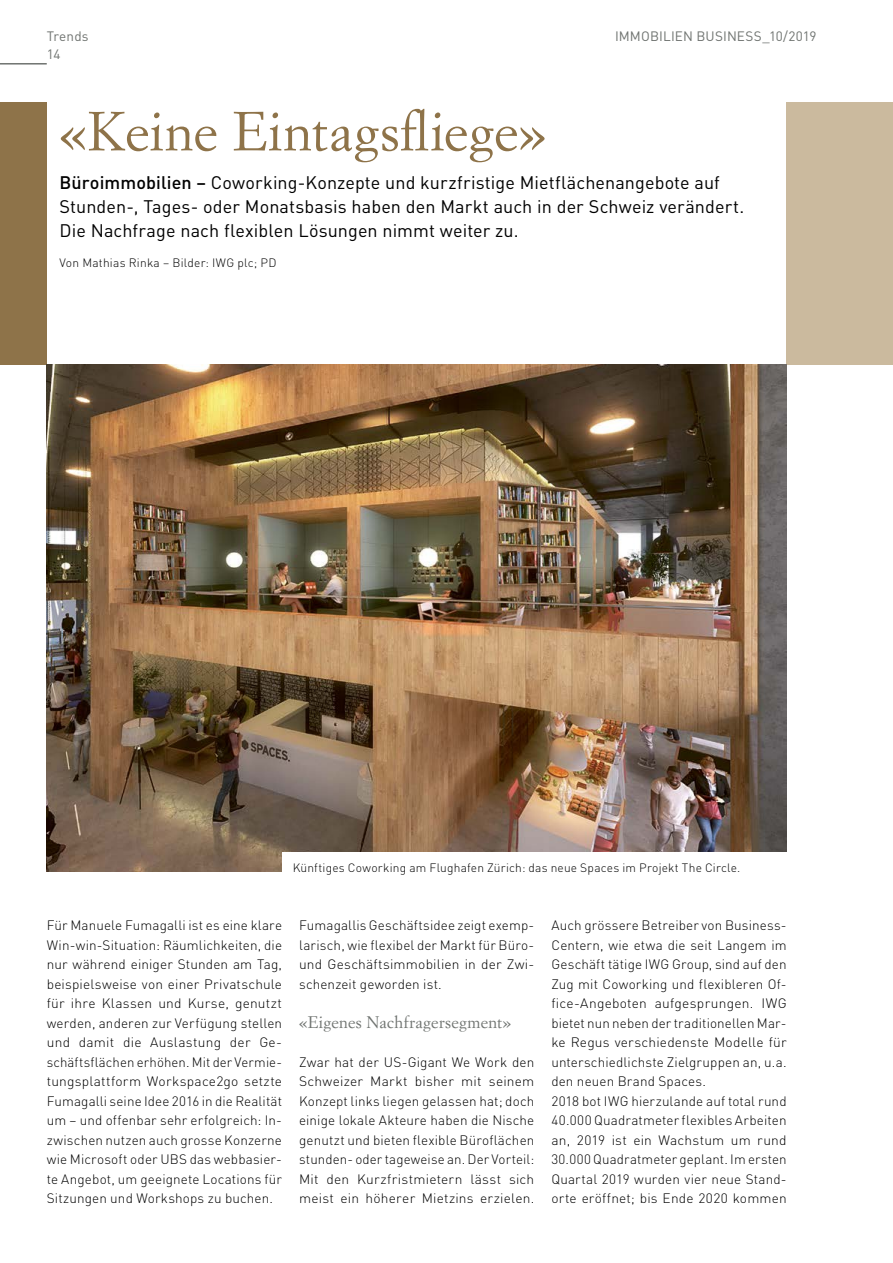
<style>
.page{position:relative;width:893px;height:1263px;background:#fff}
.page>*{position:absolute;margin:0;border:0;box-sizing:border-box;transform-origin:0 0}
.t1{font:54px "Simoncini Garamond Std";letter-spacing:.01em;color:#8e7349}
.t2{font:18px/24px "DIN Pro";letter-spacing:.005em;color:#000}
.t3{font:16.5px "Simoncini Garamond Std";letter-spacing:.02em;color:#6f7370}
.t4{font:300 13.5px/19.5px "DIN Pro";letter-spacing:.01em;color:#000;text-align:justify}
.t5{font:13.5px "DIN Pro";letter-spacing:.01em;color:#6f7370}
.t6{font:300 12px "DIN Pro";letter-spacing:.015em;color:#000}
.s1{font-weight:500}
</style>
<div class="page">
<hr style="left:0;top:63px;width:47px;height:2px;background:#6f7370">
<div style="left:0;top:102px;width:47px;height:263px;background:#8e7349"></div>
<div style="left:787px;top:102px;width:106px;height:263px;background:#cbba9e"></div>
<img style="left:47px;top:365px;width:740px;height:507px">
<div style="left:282px;top:852px;width:505px;height:20px;background:#fff"></div>
<p class="t5" style="left:47px;top:26px;width:43px">Trends</p>
<p class="t5" style="left:47px;top:44px;width:15px">14</p>
<p class="t5" style="left:615px;top:26px;width:203px">IMMOBILIEN BUSINESS_10/2019</p>
<h1 class="t1" style="left:60px;top:98px;width:488px">«Keine Eintagsfliege»</h1>
<h2 class="t2" style="left:60px;top:169px;width:686px"><span class="s1">Büroimmobilien –</span> Coworking-Konzepte und kurzfristige Mietflächenangebote auf<br>Stunden-, Tages- oder Monatsbasis haben den Markt auch in der Schweiz verändert.<br>Die Nachfrage nach flexiblen Lösungen nimmt weiter zu.</h2>
<p class="t6" style="left:60px;top:254px;width:219px">Von Mathias Rinka – Bilder: IWG plc; PD</p>
<p class="t6" style="left:293px;top:858px;width:449px">Künftiges Coworking am Flughafen Zürich: das neue Spaces im Projekt The Circle.</p>
<p class="t4" style="left:47px;top:915px;width:237px">Für Manuele Fumagalli ist es eine klare Win-win-Situation: Räumlichkeiten, die nur während einiger Stunden am Tag, beispielsweise von einer Privatschule für ihre Klassen und Kurse, genutzt werden, anderen zur Verfügung stellen und damit die Auslastung der Ge&shy;schäftsflächen erhöhen. Mit der Vermie&shy;tungsplattform Workspace2go setzte Fumagalli seine Idee 2016 in die Realität um – und offenbar sehr erfolgreich: In&shy;zwischen nutzen auch grosse Konzerne wie Microsoft oder UBS das webbasier&shy;te Angebot, um geeignete Locations für Sitzungen und Workshops zu buchen.</p>
<p class="t4" style="left:299px;top:915px;width:237px">Fumagallis Geschäftsidee zeigt exemp&shy;larisch, wie flexibel der Markt für Büro&shy;und Geschäftsimmobilien in der Zwi&shy;schenzeit geworden ist.</p>
<p class="t3" style="left:299px;top:1012px;width:214px">«Eigenes Nachfragersegment»</p>
<p class="t4" style="left:299px;top:1051px;width:237px">Zwar hat der US-Gigant We Work den Schweizer Markt bisher mit seinem Konzept links liegen gelassen hat; doch einige lokale Akteure haben die Nische genutzt und bieten flexible Büroflächen stunden- oder tageweise an. Der Vorteil:<br>Mit den Kurzfristmietern lässt sich meist ein höherer Mietzins erzielen.</p>
<p class="t4" style="left:551px;top:915px;width:237px;text-align:left">Auch grössere Betreiber von Business-Centern, wie etwa die seit Langem im Geschäft tätige IWG Group, sind auf den Zug mit Coworking und flexibleren Of&shy;fice-Angeboten aufgesprungen. IWG bietet nun neben der traditionellen Mar&shy;ke Regus verschiedenste Modelle für unterschiedlichste Zielgruppen an, u.a. den neuen Brand Spaces.<br>2018 bot IWG hierzulande auf total rund 40.000 Quadratmeter flexibles Arbeiten an, 2019 ist ein Wachstum um rund 30.000 Quadratmeter geplant. Im ersten Quartal 2019 wurden vier neue Stand&shy;orte eröffnet; bis Ende 2020 kommen</p>
</div>
